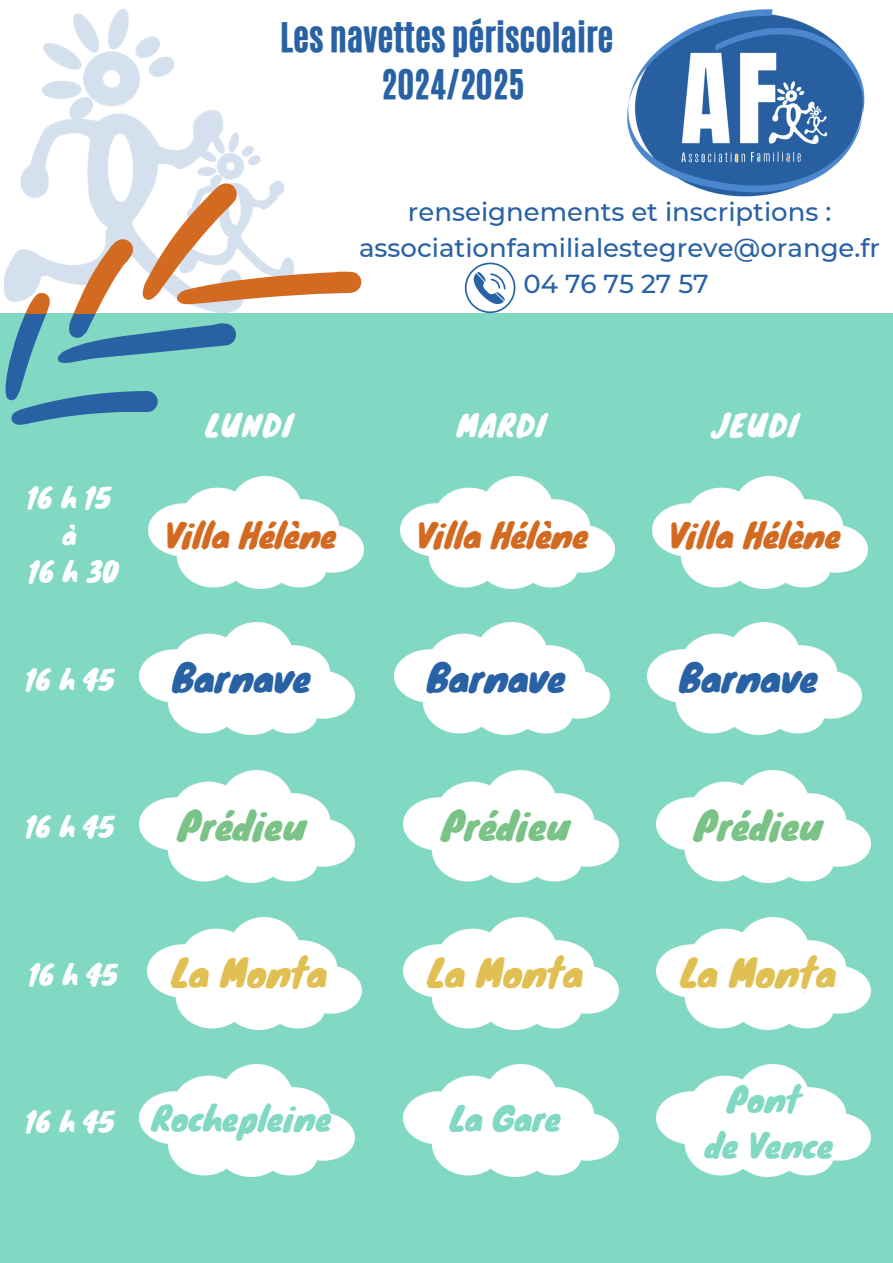
<style>
.page{position:relative;width:893px;height:1263px;background:#81d8c3}
.page>*{position:absolute;margin:0;border:0;box-sizing:border-box;transform-origin:0 0}
.t1{font:37.5px "Knewave";color:#2962a4}
.t2{font:37.5px "Knewave";color:#7bc287}
.t3{font:37.5px "Knewave";color:#e1c053}
.t4{font:34.35px/47.8px "CA Generated";color:#2962a4;text-align:center}
.t5{font:33px "Knewave";color:#d36a21}
.t6{font:33px/46.1px "Knewave";color:#81d8c3;text-align:center}
.t7{font:29.78px "Knewave";letter-spacing:.05em;color:#fff}
.t8{font:26.25px "Knewave";color:#fff}
.t9{font:500 25.95px/36px "Montserrat";color:#2962a4;text-align:center}
</style>
<div class="page">
<div style="left:0;top:0;width:893px;height:313px;background:#fff"></div>
<img style="left:627px;top:9px;width:238px;height:188px">
<img style="left:20px;top:10px;width:263px;height:173px">
<svg style="left:5px;top:183px;width:356px;height:242px"></svg>
<svg style="left:465px;top:263px;width:50px;height:50px"></svg>
<img style="left:149px;top:477px;width:214px;height:112px">
<img style="left:653px;top:477px;width:214px;height:112px">
<img style="left:400px;top:477px;width:215px;height:112px">
<img style="left:140px;top:623px;width:214px;height:112px">
<img style="left:395px;top:623px;width:214px;height:112px">
<img style="left:647px;top:623px;width:214px;height:112px">
<img style="left:140px;top:770px;width:214px;height:112px">
<img style="left:404px;top:770px;width:214px;height:112px">
<img style="left:656px;top:770px;width:215px;height:112px">
<img style="left:148px;top:917px;width:214px;height:112px">
<img style="left:404px;top:917px;width:214px;height:112px">
<img style="left:656px;top:917px;width:215px;height:112px">
<img style="left:140px;top:1065px;width:214px;height:112px">
<img style="left:404px;top:1065px;width:214px;height:112px">
<img style="left:656px;top:1065px;width:215px;height:112px">
<h4 class="t4" style="left:280px;top:13px;width:335px">Les navettes périscolaire<br>2024/2025</h4>
<p class="t9" style="left:359px;top:194px;width:522px">renseignements et inscriptions : associationfamilialestegreve@orange.fr<br>04 76 75 27 57</p>
<h2 class="t8" style="left:27px;top:477px;width:85px">16 h 15</h2>
<p class="t8" style="left:62px;top:513px;width:16px">à</p>
<h2 class="t8" style="left:29px;top:550px;width:91px">16 h 30</h2>
<p class="t8" style="left:26px;top:658px;width:90px">16 h 45</p>
<h4 class="t7" style="left:205px;top:401px;width:89px">LUNDI</h4>
<h4 class="t7" style="left:457px;top:401px;width:91px">MARDI</h4>
<p class="t7" style="left:711px;top:401px;width:89px">JEUDI</p>
<p class="t5" style="left:165px;top:508px;width:173px">Villa Hélène</p>
<p class="t5" style="left:417px;top:508px;width:173px">Villa Hélène</p>
<h2 class="t5" style="left:669px;top:508px;width:173px">Villa Hélène</h2>
<h2 class="t1" style="left:172px;top:648px;width:140px">Barnave</h2>
<p class="t1" style="left:427px;top:648px;width:140px">Barnave</p>
<h2 class="t1" style="left:679px;top:648px;width:140px">Barnave</h2>
<h2 class="t8" style="left:26px;top:806px;width:90px">16 h 45</h2>
<p class="t2" style="left:178px;top:795px;width:129px">Prédieu</p>
<p class="t2" style="left:441px;top:795px;width:129px">Prédieu</p>
<p class="t2" style="left:694px;top:795px;width:129px">Prédieu</p>
<p class="t8" style="left:29px;top:953px;width:90px">16 h 45</p>
<h2 class="t3" style="left:171px;top:942px;width:157px">La Monta</h2>
<p class="t3" style="left:427px;top:942px;width:157px">La Monta</p>
<h2 class="t3" style="left:680px;top:942px;width:157px">La Monta</h2>
<p class="t8" style="left:26px;top:1100px;width:90px">16 h 45</p>
<p class="t6" style="left:152px;top:1093px;width:181px">Rochepleine</p>
<h2 class="t6" style="left:450px;top:1093px;width:113px">La Gare</h2>
<p class="t6" style="left:704px;top:1074px;width:131px">Pont<br>de Vence</p>
</div>
